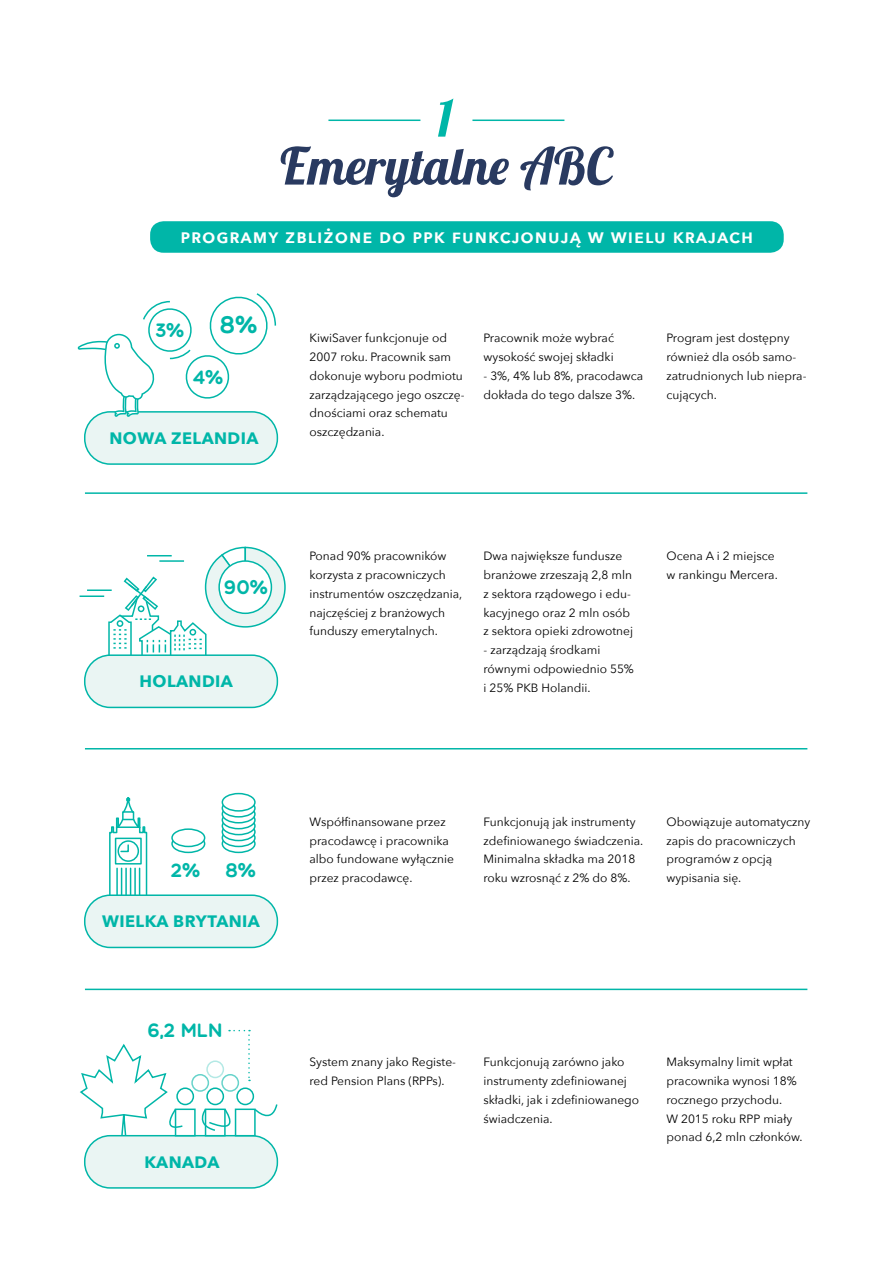
<style>
.page{position:relative;width:893px;height:1263px;background:#fff}
.page>*{position:absolute;margin:0;border:0;box-sizing:border-box;transform-origin:0 0}
.t1{font:51px "Lobster 1.4";color:#293a60}
.t2{font:51px "Lobster 1.4";color:#00b6a8}
.t3{font:24px "Multicolore";color:#00b6a8}
.t4{font:600 19.5px "Avenir Next";letter-spacing:.05em;color:#fff}
.t5{font:19.5px "Multicolore";color:#00b6a8}
.t6{font:700 16.5px "Avenir Next";letter-spacing:.025em;color:#00b6a8}
.t7{font:12px/18.8px "Avenir Next";color:#000}
</style>
<div class="page">
<svg style="left:109px;top:797px;width:39px;height:97px"></svg>
<hr style="left:85px;top:492px;width:722px;height:2px;background:#00b6a8">
<div style="left:85px;top:412px;width:192px;height:52px;background:#eaf5f3;border-radius:25px"></div>
<div style="left:84px;top:411px;width:194px;height:54px;border:2px solid #00b6a8;border-radius:25px"></div>
<div style="left:85px;top:655px;width:192px;height:52px;background:#eaf5f3;border-radius:25px"></div>
<div style="left:84px;top:654px;width:194px;height:54px;border:2px solid #00b6a8;border-radius:25px"></div>
<div style="left:85px;top:895px;width:192px;height:52px;background:#eaf5f3;border-radius:25px"></div>
<div style="left:84px;top:894px;width:194px;height:54px;border:2px solid #00b6a8;border-radius:25px"></div>
<div style="left:85px;top:1136px;width:192px;height:52px;background:#eaf5f3;border-radius:25px"></div>
<div style="left:84px;top:1135px;width:194px;height:54px;border:2px solid #00b6a8;border-radius:25px"></div>
<hr style="left:85px;top:748px;width:722px;height:1px;background:#00b6a8">
<hr style="left:85px;top:989px;width:722px;height:1px;background:#00b6a8">
<svg style="left:77px;top:293px;width:200px;height:140px"></svg>
<svg style="left:229px;top:1030px;width:21px;height:51px"></svg>
<svg style="left:108px;top:546px;width:178px;height:111px"></svg>
<hr style="left:87px;top:589px;width:25px;height:2px;background:#00b6a8">
<hr style="left:80px;top:595px;width:24px;height:2px;background:#00b6a8">
<svg style="left:172px;top:835px;width:33px;height:17px"></svg>
<div style="left:171px;top:834px;width:34px;height:19px;border:2px solid #00b6a8;border-radius:50%"></div>
<div style="left:172px;top:829px;width:33px;height:17px;background:#fff;border-radius:50%"></div>
<div style="left:171px;top:828px;width:34px;height:19px;border:2px solid #00b6a8;border-radius:50%"></div>
<svg style="left:222px;top:835px;width:33px;height:17px"></svg>
<div style="left:222px;top:834px;width:34px;height:19px;border:2px solid #00b6a8;border-radius:50%"></div>
<svg style="left:222px;top:829px;width:33px;height:17px"></svg>
<div style="left:222px;top:828px;width:34px;height:19px;border:2px solid #00b6a8;border-radius:50%"></div>
<svg style="left:222px;top:823px;width:33px;height:17px"></svg>
<div style="left:222px;top:822px;width:34px;height:19px;border:2px solid #00b6a8;border-radius:50%"></div>
<svg style="left:222px;top:817px;width:33px;height:18px"></svg>
<div style="left:222px;top:816px;width:34px;height:19px;border:2px solid #00b6a8;border-radius:50%"></div>
<svg style="left:222px;top:811px;width:33px;height:18px"></svg>
<div style="left:222px;top:811px;width:34px;height:18px;border:2px solid #00b6a8;border-radius:50%"></div>
<svg style="left:222px;top:805px;width:33px;height:18px"></svg>
<div style="left:222px;top:805px;width:34px;height:18px;border:2px solid #00b6a8;border-radius:50%"></div>
<svg style="left:222px;top:799px;width:33px;height:18px"></svg>
<div style="left:222px;top:799px;width:34px;height:18px;border:2px solid #00b6a8;border-radius:50%"></div>
<div style="left:222px;top:793px;width:33px;height:18px;background:#fff;border-radius:50%"></div>
<div style="left:222px;top:793px;width:34px;height:19px;border:2px solid #00b6a8;border-radius:50%"></div>
<div style="left:176px;top:1087px;width:18px;height:18px;border:2px solid #00b6a8;border-radius:50%"></div>
<div style="left:175px;top:1108px;width:21px;height:28px;border:2px solid #00b6a8"></div>
<div style="left:206px;top:1087px;width:18px;height:18px;border:2px solid #00b6a8;border-radius:50%"></div>
<div style="left:236px;top:1087px;width:18px;height:18px;border:2px solid #00b6a8;border-radius:50%"></div>
<div style="left:191px;top:1074px;width:18px;height:18px;border:2px solid #00b6a8;border-radius:50%"></div>
<div style="left:222px;top:1075px;width:16px;height:16px;background:#fff;border-radius:50%"></div>
<div style="left:221px;top:1074px;width:18px;height:18px;border:2px solid #00b6a8;border-radius:50%"></div>
<div style="left:206px;top:1060px;width:18px;height:18px;border:2px solid #00b6a8;border-radius:50%"></div>
<div style="left:235px;top:1108px;width:21px;height:28px;border:2px solid #00b6a8"></div>
<svg style="left:253px;top:1104px;width:25px;height:22px"></svg>
<svg style="left:80px;top:1044px;width:104px;height:95px"></svg>
<svg style="left:194px;top:1108px;width:49px;height:28px"></svg>
<hr style="left:328px;top:120px;width:92px;height:1px;background:#00b6a8">
<hr style="left:472px;top:120px;width:92px;height:1px;background:#00b6a8">
<div style="left:150px;top:221px;width:634px;height:32px;background:#00b6a8;border-radius:14px"></div>
<h1 class="t2" style="left:437px;top:86px;width:18px">1</h1>
<h1 class="t1" style="left:280px;top:134px;width:333px">Emerytalne ABC</h1>
<h3 class="t4" style="left:181px;top:219px;width:574px">programy zbliżone do ppk funkcjonują w wielu krajach</h3>
<h3 class="t5" style="left:155px;top:319px;width:31px">3%</h3>
<h2 class="t3" style="left:220px;top:310px;width:39px">8%</h2>
<h3 class="t5" style="left:193px;top:365px;width:32px">4%</h3>
<h3 class="t6" style="left:110px;top:424px;width:150px">NOWA ZELANDIA</h3>
<p class="t7" style="left:310px;top:328px;width:157px">KiwiSaver funkcjonuje od<br>2007 roku. Pracownik sam dokonuje wyboru podmiotu zarządzającego jego oszczę&shy;dnościami oraz schematu oszczędzania.</p>
<p class="t7" style="left:483px;top:328px;width:132px">Pracownik może wybrać wysokość swojej składki</p>
<p class="t7" style="left:483px;top:366px;width:161px">- 3%, 4% lub 8%, pracodawca dokłada do tego dalsze 3%.</p>
<p class="t7" style="left:666px;top:328px;width:141px">Program jest dostępny również dla osób samo&shy;zatrudnionych lub niepra&shy;cujących.</p>
<h3 class="t5" style="left:224px;top:575px;width:46px">90%</h3>
<h3 class="t6" style="left:140px;top:667px;width:95px">HOLANDIA</h3>
<p class="t7" style="left:310px;top:546px;width:154px">Ponad 90% pracowników korzysta z pracowniczych instrumentów oszczędzania, najczęściej z branżowych funduszy emerytalnych.</p>
<p class="t7" style="left:483px;top:546px;width:151px">Dwa największe fundusze branżowe zrzeszają 2,8 mln z sektora rządowego i edu&shy;kacyjnego oraz 2 mln osób z sektora opieki zdrowotnej</p>
<p class="t7" style="left:483px;top:640px;width:152px">- zarządzają środkami równymi odpowiednio 55% i 25% PKB Holandii.</p>
<p class="t7" style="left:666px;top:546px;width:113px">Ocena A i 2 miejsce w rankingu Mercera.</p>
<h3 class="t5" style="left:171px;top:859px;width:31px">2%</h3>
<h3 class="t5" style="left:225px;top:859px;width:32px">8%</h3>
<h3 class="t6" style="left:102px;top:907px;width:159px">WIELKA BRYTANIA</h3>
<h3 class="t5" style="left:147px;top:1019px;width:77px">6,2 mln</h3>
<h3 class="t6" style="left:144px;top:1148px;width:77px">KANADA</h3>
<p class="t7" style="left:310px;top:812px;width:146px">Współfinansowane przez pracodawcę i pracownika albo fundowane wyłącznie przez pracodawcę.</p>
<p class="t7" style="left:483px;top:812px;width:161px">Funkcjonują jak instrumenty zdefiniowanego świadczenia.<br>Minimalna składka ma 2018 roku wzrosnąć z 2% do 8%.</p>
<p class="t7" style="left:666px;top:812px;width:145px">Obowiązuje automatyczny zapis do pracowniczych programów z opcją wypisania się.</p>
<p class="t7" style="left:310px;top:1052px;width:148px">System znany jako Registe&shy;red Pension Plans (RPPs).</p>
<p class="t7" style="left:483px;top:1052px;width:157px">Funkcjonują zarówno jako instrumenty zdefiniowanej składki, jak i zdefiniowanego świadczenia.</p>
<p class="t7" style="left:666px;top:1052px;width:138px">Maksymalny limit wpłat pracownika wynosi 18% rocznego przychodu.<br>W 2015 roku RPP miały ponad 6,2 mln członków.</p>
</div>
